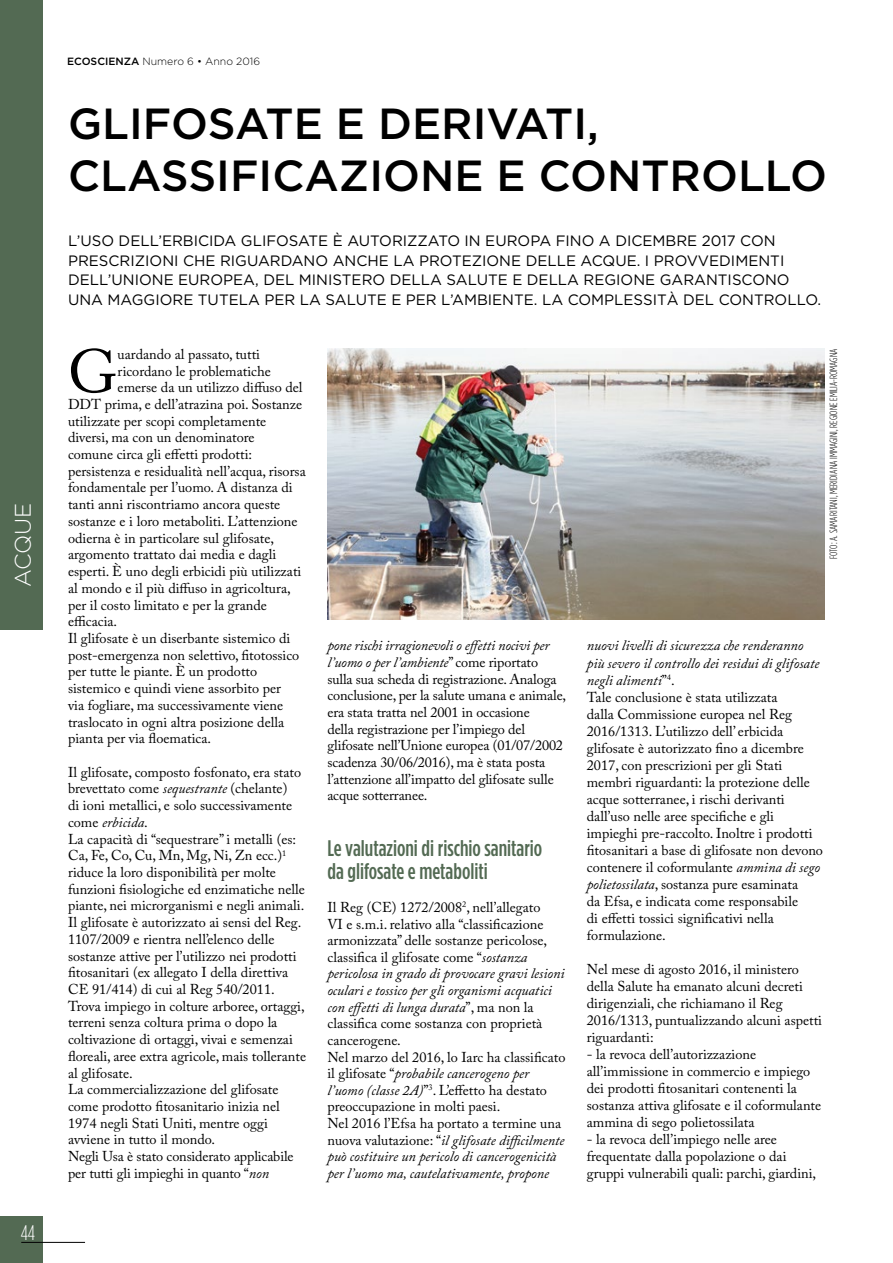
<style>
.page{position:relative;width:893px;height:1263px;background:#fff}
.page>*{position:absolute;margin:0;border:0;box-sizing:border-box;transform-origin:0 0}
.t1{font:60.6px "Adobe Caslon Pro";color:#000}
.t2{font:500 43.5px/52.5px "Gotham HTF";color:#000}
.t3{font:500 condensed 22.5px/22.6px "Gotham HTF";color:#536a53}
.t4{font:300 22.5px "Gotham HTF";letter-spacing:-.01em;color:#fff}
.t5{font:300 condensed 21px "Gotham HTF";color:#fff}
.t6{font:15px/19.5px "Gotham HTF";color:#000}
.t7{font:14.25px/16.6px "Adobe Caslon Pro";color:#000}
.t8{font:300 condensed 10.5px "Gotham HTF";color:#000}
.t9{font:300 10.5px "Gotham HTF";color:#000}
.s1{font-weight:500}
.s2{font-style:italic}
</style>
<div class="page">
<div style="left:0;top:1216px;width:43px;height:47px;background:#536a53"></div>
<hr style="left:21px;top:1242px;width:64px;height:1px;background:#000">
<div style="left:0;top:0;width:43px;height:629px;background:#536a53"></div>
<img style="left:327px;top:349px;width:498px;height:271px">
<h3 class="t4" style="left:11px;top:587px;width:86px;rotate:-90deg">ACQUE</h3>
<h3 class="t5" style="left:21px;top:1221px;width:16px">44</h3>
<p class="t9" style="left:67px;top:56px;width:194px"><span class="s1">ECOSCIENZA</span> Numero 6 • Anno 2016</p>
<h2 class="t2" style="left:68px;top:96px;width:760px">GLIFOSATE E DERIVATI,<br>CLASSIFICAZIONE E CONTROLLO</h2>
<p class="t6" style="left:68px;top:231px;width:755px">L’USO DELL’ERBICIDA GLIFOSATE È AUTORIZZATO IN EUROPA FINO A DICEMBRE 2017 CON PRESCRIZIONI CHE RIGUARDANO ANCHE LA PROTEZIONE DELLE ACQUE. I PROVVEDIMENTI DELL’UNIONE EUROPEA, DEL MINISTERO DELLA SALUTE E DELLA REGIONE GARANTISCONO UNA MAGGIORE TUTELA PER LA SALUTE E PER L’AMBIENTE. LA COMPLESSITÀ DEL CONTROLLO.</p>
<h1 class="t1" style="left:68px;top:336px;width:51px">G</h1>
<p class="t7" style="left:118px;top:346px;width:144px">uardando al passato, tutti</p>
<p class="t7" style="left:118px;top:362px;width:155px">ricordano le problematiche</p>
<p class="t7" style="left:118px;top:379px;width:186px">emerse da un utilizzo diffuso del</p>
<p class="t7" style="left:68px;top:396px;width:236px">DDT prima, e dell’atrazina poi. Sostanze</p>
<p class="t7" style="left:68px;top:412px;width:200px">utilizzate per scopi completamente</p>
<p class="t7" style="left:68px;top:429px;width:188px">diversi, ma con un denominatore</p>
<p class="t7" style="left:68px;top:446px;width:186px">comune circa gli effetti prodotti:</p>
<p class="t7" style="left:68px;top:462px;width:239px">persistenza e residualità nell’acqua, risorsa</p>
<p class="t7" style="left:68px;top:479px;width:226px">fondamentale per l’uomo. A distanza di</p>
<p class="t7" style="left:68px;top:496px;width:214px">tanti anni riscontriamo ancora queste</p>
<p class="t7" style="left:68px;top:513px;width:231px">sostanze e i loro metaboliti. L’attenzione</p>
<p class="t7" style="left:68px;top:529px;width:207px">odierna è in particolare sul glifosate,</p>
<p class="t7" style="left:68px;top:546px;width:210px">argomento trattato dai media e dagli</p>
<p class="t7" style="left:68px;top:563px;width:235px">esperti. È uno degli erbicidi più utilizzati</p>
<p class="t7" style="left:68px;top:579px;width:224px">al mondo e il più diffuso in agricoltura,</p>
<p class="t7" style="left:68px;top:596px;width:200px">per il costo limitato e per la grande</p>
<p class="t7" style="left:68px;top:613px;width:51px">efficacia.</p>
<p class="t7" style="left:68px;top:630px;width:224px">Il glifosate è un diserbante sistemico di</p>
<p class="t7" style="left:68px;top:646px;width:233px">post-emergenza non selettivo, fitotossico</p>
<p class="t7" style="left:68px;top:663px;width:191px">per tutte le piante. È un prodotto</p>
<p class="t7" style="left:68px;top:680px;width:214px">sistemico e quindi viene assorbito per</p>
<p class="t7" style="left:68px;top:696px;width:217px">via fogliare, ma successivamente viene</p>
<p class="t7" style="left:68px;top:713px;width:218px">traslocato in ogni altra posizione della</p>
<p class="t7" style="left:68px;top:730px;width:145px">pianta per via floematica.</p>
<p class="t7" style="left:68px;top:763px;width:240px">Il glifosate, composto fosfonato, era stato brevettato come <span class="s2">sequestrante</span> (chelante)<br>di ioni metallici, e solo successivamente come <span class="s2">erbicida</span>.<br>La capacità di “sequestrare” i metalli (es:<br>Ca, Fe, Co, Cu, Mn, Mg, Ni, Zn ecc.)<sup>1 </sup>riduce la loro disponibilità per molte funzioni fisiologiche ed enzimatiche nelle piante, nei microrganismi e negli animali.<br>Il glifosate è autorizzato ai sensi del Reg.<br>1107/2009 e rientra nell’elenco delle sostanze attive per l’utilizzo nei prodotti fitosanitari (ex allegato I della direttiva CE 91/414) di cui al Reg 540/2011.<br>Trova impiego in colture arboree, ortaggi, terreni senza coltura prima o dopo la coltivazione di ortaggi, vivai e semenzai floreali, aree extra agricole, mais tollerante al glifosate.<br>La commercializzazione del glifosate come prodotto fitosanitario inizia nel 1974 negli Stati Uniti, mentre oggi avviene in tutto il mondo.<br>Negli Usa è stato considerato applicabile per tutti gli impieghi in quanto “<span class="s2">non</span></p>
<p class="t8" style="left:828px;top:559px;width:211px;rotate:-90deg">FOTO: A. SAMARITANI, MERIDIANA IMMAGINI, REGIONE EMILIA-ROMAGNA</p>
<p class="t7" style="left:327px;top:637px;width:240px"><span class="s2">pone rischi irragionevoli o effetti nocivi per l’uomo o per l’ambiente</span>” come riportato sulla sua scheda di registrazione. Analoga conclusione, per la salute umana e animale, era stata tratta nel 2001 in occasione<br>della registrazione per l’impiego del glifosate nell’Unione europea (01/07/2002 scadenza 30/06/2016), ma è stata posta l’attenzione all’impatto del glifosate sulle acque sotterranee.</p>
<h3 class="t3" style="left:327px;top:836px;width:216px">Le valutazioni di rischio sanitario da glifosate e metaboliti</h3>
<p class="t7" style="left:327px;top:899px;width:240px">Il Reg (CE) 1272/2008<sup>2</sup>, nell’allegato<br>VI e s.m.i. relativo alla “classificazione armonizzata” delle sostanze pericolose, classifica il glifosate come “<span class="s2">sostanza pericolosa in grado di provocare gravi lesioni oculari e tossico per gli organismi acquatici con effetti di lunga durata</span>”, ma non la classifica come sostanza con proprietà cancerogene.<br>Nel marzo del 2016, lo Iarc ha classificato il glifosate “<span class="s2">probabile cancerogeno per l’uomo (classe 2A)</span>”<sup>3</sup>. L’effetto ha destato preoccupazione in molti paesi.<br>Nel 2016 l’Efsa ha portato a termine una nuova valutazione: “<span class="s2">il glifosate difficilmente può costituire un pericolo di cancerogenicità per l’uomo ma, cautelativamente, propone</span></p>
<p class="t7" style="left:587px;top:637px;width:238px"><span class="s2">nuovi livelli di sicurezza che renderanno più severo il controllo dei residui di glifosate negli alimenti</span>”<sup>4</sup>.<br>Tale conclusione è stata utilizzata<br>dalla Commissione europea nel Reg 2016/1313. L’utilizzo dell’ erbicida glifosate è autorizzato fino a dicembre 2017, con prescrizioni per gli Stati membri riguardanti: la protezione delle acque sotterranee, i rischi derivanti dall’uso nelle aree specifiche e gli impieghi pre-raccolto. Inoltre i prodotti fitosanitari a base di glifosate non devono contenere il coformulante <span class="s2">ammina di sego polietossilata</span>, sostanza pure esaminata<br>da Efsa, e indicata come responsabile<br>di effetti tossici significativi nella formulazione.</p>
<p class="t7" style="left:587px;top:960px;width:237px">Nel mese di agosto 2016, il ministero della Salute ha emanato alcuni decreti dirigenziali, che richiamano il Reg 2016/1313, puntualizzando alcuni aspetti riguardanti:</p>
<p class="t7" style="left:587px;top:1045px;width:236px">- la revoca dell’autorizzazione all’immissione in commercio e impiego dei prodotti fitosanitari contenenti la sostanza attiva glifosate e il coformulante ammina di sego polietossilata</p>
<p class="t7" style="left:587px;top:1130px;width:231px">- la revoca dell’impiego nelle aree frequentate dalla popolazione o dai gruppi vulnerabili quali: parchi, giardini,</p>
</div>
